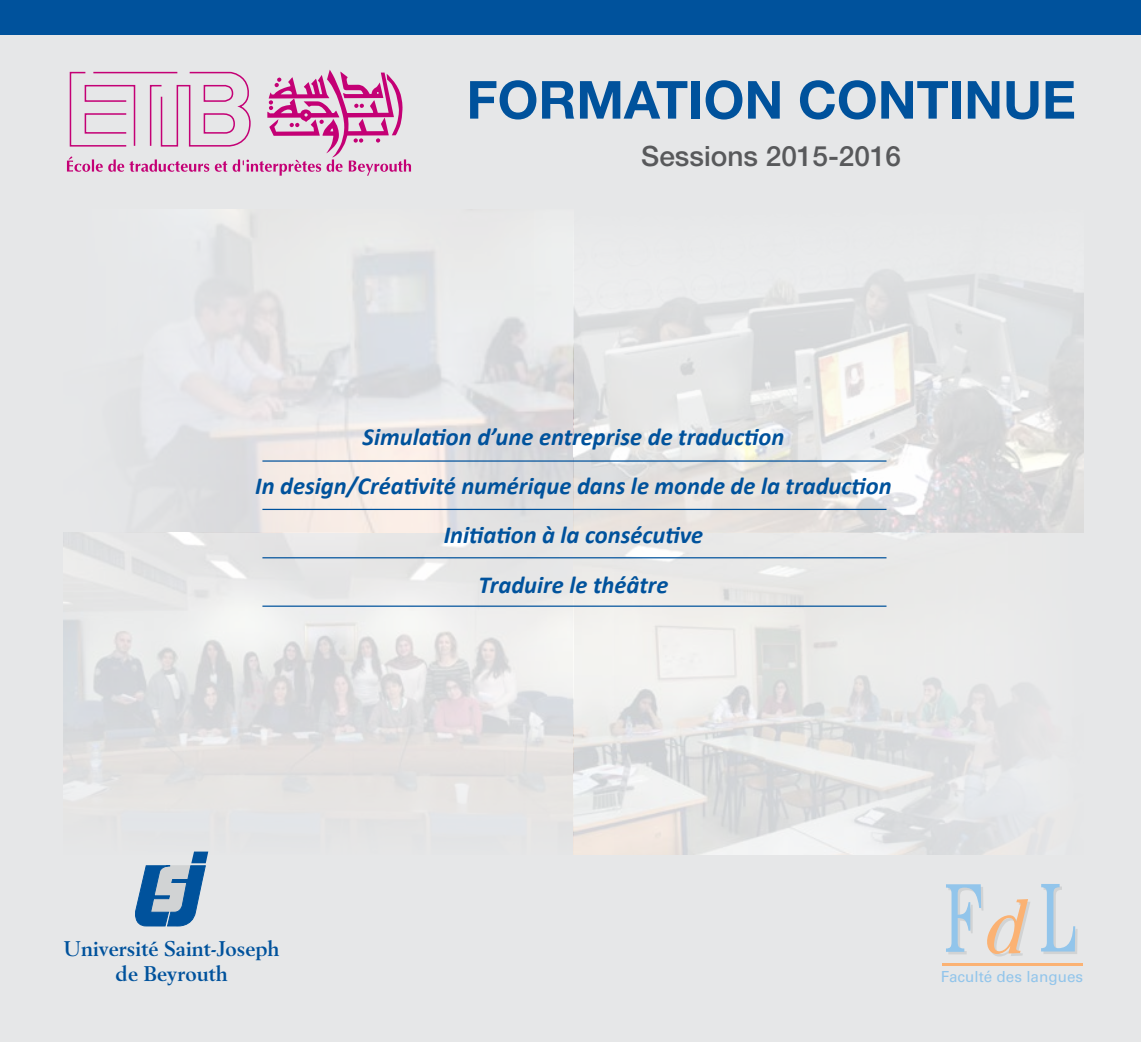
<style>
.page{position:relative;width:1141px;height:1042px;background:#e6e7e8}
.page>*{position:absolute;margin:0;border:0;box-sizing:border-box;transform-origin:0 0}
.t1{font:700 52.5px "Helvetica Neue";color:#00529c}
.t2{font:500 28px "Helvetica Neue";color:#58595b}
.t3{font:italic 700 24.5px/49.2px "Calibri";color:#00529c;text-align:center}
.t4{font:700 21px/25.2px "Berling";color:#00529c;text-align:center}
.t5{font:15.22px "Univers";color:#92c5eb}
</style>
<div class="page">
<div style="left:0;top:0;width:1141px;height:35px;background:#00529c"></div>
<svg style="left:67px;top:70px;width:344px;height:106px"></svg>
<svg style="left:1041px;top:884px;width:37px;height:70px"></svg>
<svg style="left:946px;top:884px;width:84px;height:72px"></svg>
<hr style="left:942px;top:963px;width:141px;height:2px;background:#fbb273">
<img style="left:63px;top:210px;width:1021px;height:644px">
<hr style="left:262px;top:460px;width:624px;height:2px;background:#00529c">
<hr style="left:262px;top:509px;width:624px;height:1px;background:#00529c">
<hr style="left:262px;top:557px;width:624px;height:1px;background:#00529c">
<hr style="left:262px;top:605px;width:624px;height:2px;background:#00529c">
<svg style="left:135px;top:851px;width:73px;height:75px"></svg>
<h1 class="t1" style="left:466px;top:67px;width:611px">FORMATION CONTINUE</h1>
<p class="t2" style="left:641px;top:139px;width:261px">Sessions 2015-2016</p>
<p class="t3" style="left:255px;top:412px;width:638px">Simulation d’une entreprise de traduction<br>In design/Créativité numérique dans le monde de la traduction Initiation à la consécutive<br>Traduire le théâtre</p>
<p class="t4" style="left:64px;top:936px;width:217px">Université Saint-Joseph de Beyrouth</p>
<p class="t5" style="left:941px;top:968px;width:144px">Faculté des langues</p>
</div>
